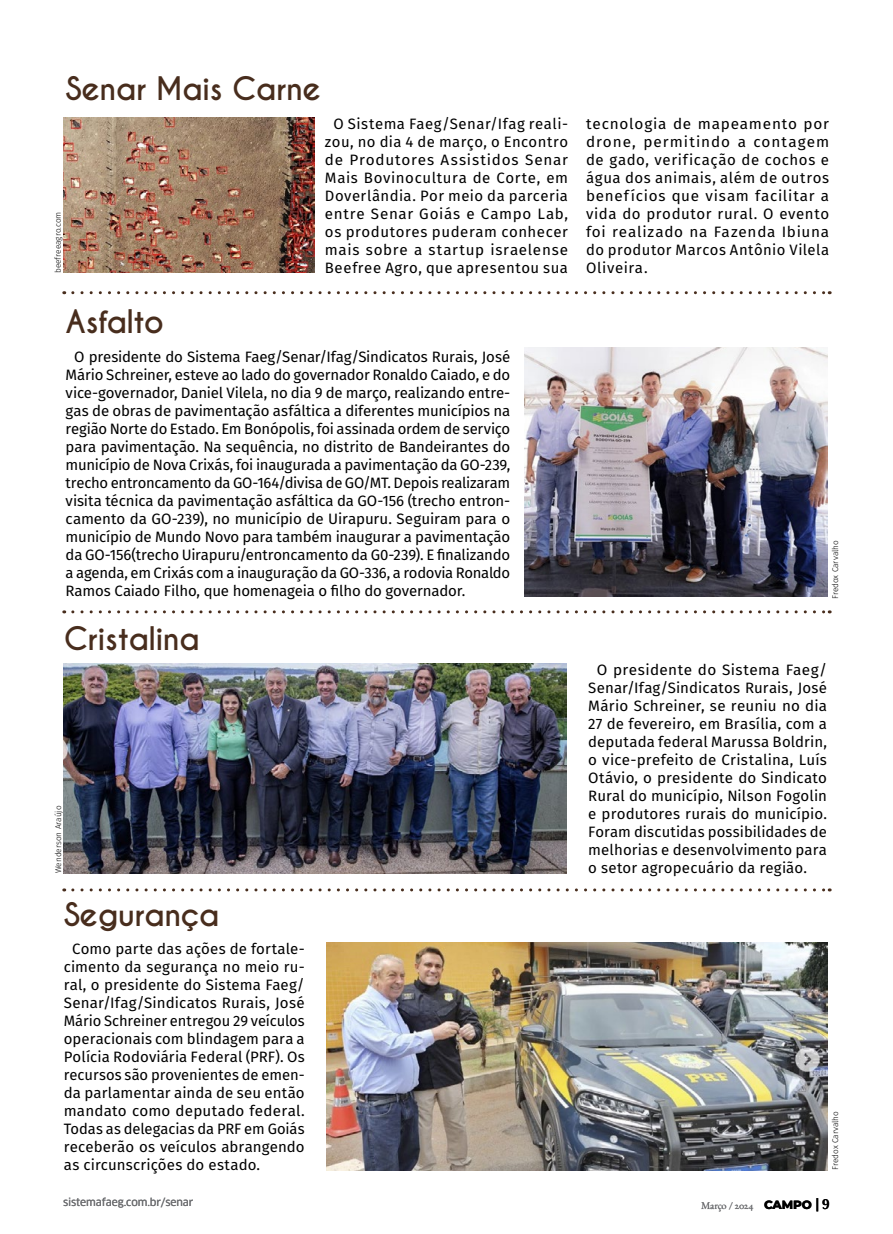
<style>
.page{position:relative;width:893px;height:1234px;background:#fff}
.page>*{position:absolute;margin:0;border:0;box-sizing:border-box;transform-origin:0 0}
.t1{font:700 30.45px "Caviar Dreams";letter-spacing:-.02em;color:#482d1d}
.t2{font:15px/18px "Fira Sans";letter-spacing:.02em;color:#000;text-align:justify}
.t3{font:15px/18px "Fira Sans";letter-spacing:.04em;color:#000;text-align:center}
.t4{font:10.5px "Clan OSF News";letter-spacing:-.01em;color:#6d6e71}
.t5{font:10.5px "EB Garamond 12";letter-spacing:-.01em;color:#6d6e71}
.t6{font:300 8.25px "Fira Sans";color:#000}
.s1{font-family:"Montserrat";font-weight:800;font-size:12px;color:#000}
.s2{font-family:"Clan OSF";font-weight:700;font-size:13.5px;color:#000}
.s3{font-family:"Droid Serif";font-weight:700;font-size:13.5px;color:#000}
</style>
<div class="page">
<img style="left:326px;top:942px;width:501px;height:227px">
<img style="left:64px;top:663px;width:503px;height:209px">
<svg style="left:73px;top:291px;width:757px;height:3px"></svg>
<svg style="left:73px;top:610px;width:757px;height:3px"></svg>
<svg style="left:73px;top:888px;width:757px;height:3px"></svg>
<img style="left:64px;top:117px;width:250px;height:155px">
<img style="left:525px;top:347px;width:302px;height:249px">
<h1 class="t1" style="left:66px;top:70px;width:257px">Senar Mais Carne</h1>
<p class="t6" style="left:52px;top:273px;width:63px;rotate:-90deg">beefreeagro.com</p>
<p class="t3" style="left:325px;top:114px;width:245px">O Sistema Faeg/Senar/Ifag reali&shy;zou, no dia 4 de março, o Encontro de Produtores Assistidos Senar<br>Mais Bovinocultura de Corte, em<br>Doverlândia. Por meio da parceria entre Senar Goiás e Campo Lab, os produtores puderam conhecer mais sobre a startup israelense<br>Beefree Agro, que apresentou sua</p>
<p class="t2" style="left:586px;top:114px;width:245px">tecnologia de mapeamento por drone, permitindo a contagem de gado, verificação de cochos e água dos animais, além de outros benefícios que visam facilitar a vida do produtor rural. O evento foi realizado na Fazenda Ibiuna do produtor Marcos Antônio Vilela Oliveira.</p>
<h1 class="t1" style="left:66px;top:302px;width:100px">Asfalto</h1>
<p class="t2" style="left:66px;top:347px;width:446px;text-indent:9px">O presidente do Sistema Faeg/Senar/Ifag/Sindicatos Rurais, José Mário Schreiner, esteve ao lado do governador Ronaldo Caiado, e do vice-governador, Daniel Vilela, no dia 9 de março, realizando entre&shy;gas de obras de pavimentação asfáltica a diferentes municípios na região Norte do Estado. Em Bonópolis, foi assinada ordem de serviço para pavimentação. Na sequência, no distrito de Bandeirantes do município de Nova Crixás, foi inaugurada a pavimentação da GO-239, trecho entroncamento da GO-164/divisa de GO/MT. Depois realizaram visita técnica da pavimentação asfáltica da GO-156 (trecho entron&shy;camento da GO-239), no município de Uirapuru. Seguiram para o município de Mundo Novo para também inaugurar a pavimentação da GO-156(trecho Uirapuru/entroncamento da G0-239). E finalizando a agenda, em Crixás com a inauguração da GO-336, a rodovia Ronaldo Ramos Caiado Filho, que homenageia o filho do governador.</p>
<h1 class="t1" style="left:64px;top:619px;width:138px">Cristalina</h1>
<p class="t6" style="left:52px;top:872px;width:69px;rotate:-90deg">Wenderson Araújo</p>
<h1 class="t1" style="left:64px;top:896px;width:157px">Segurança</h1>
<p class="t2" style="left:64px;top:939px;width:242px;text-indent:9px">Como parte das ações de fortale&shy;cimento da segurança no meio ru&shy;ral, o presidente do Sistema Faeg/ Senar/Ifag/Sindicatos Rurais, José Mário Schreiner entregou 29 veículos operacionais com blindagem para a Polícia Rodoviária Federal (PRF). Os recursos são provenientes de emen&shy;da parlamentar ainda de seu então mandato como deputado federal.<br>Todas as delegacias da PRF em Goiás receberão os veículos abrangendo as circunscrições do estado.</p>
<p class="t6" style="left:829px;top:599px;width:60px;rotate:-90deg">Fredox Carvalho</p>
<p class="t2" style="left:588px;top:660px;width:240px;text-align:center">O presidente do Sistema Faeg/ Senar/Ifag/Sindicatos Rurais, José Mário Schreiner, se reuniu no dia 27 de fevereiro, em Brasília, com a deputada federal Marussa Boldrin, o vice-prefeito de Cristalina, Luís Otávio, o presidente do Sindicato Rural do município, Nilson Fogolin e produtores rurais do município.<br>Foram discutidas possibilidades de melhorias e desenvolvimento para</p>
<p class="t2" style="left:588px;top:858px;width:220px">o setor agropecuário da região.</p>
<p class="t6" style="left:829px;top:1169px;width:60px;rotate:-90deg">Fredox Carvalho</p>
<p class="t4" style="left:63px;top:1195px;width:132px">sistemafaeg.com.br/senar</p>
<p class="t5" style="left:701px;top:1198px;width:130px">Março / 2024 <span class="s1">CAMPO</span> <span class="s2">|</span> <span class="s3">9</span></p>
</div>
